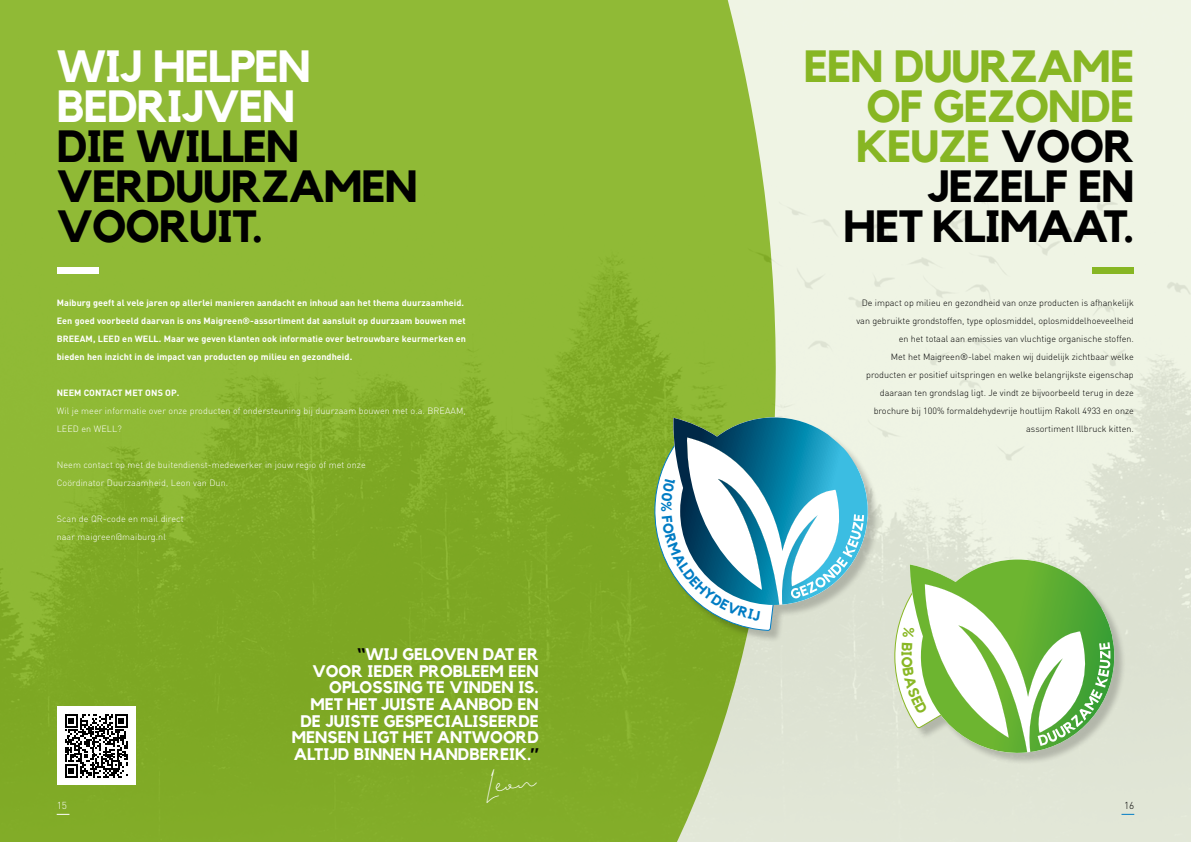
<style>
.page{position:relative;width:1191px;height:842px;background:#fff}
.page>*{position:absolute;margin:0;border:0;box-sizing:border-box;transform-origin:0 0}
.t1{font:700 45px/40px "Kollektif";letter-spacing:-.02em;color:#87b623;text-align:right}
.t2{font:700 45px/40px "Kollektif";letter-spacing:-.02em;color:#000}
.t3{font:700 45px/40px "Kollektif";letter-spacing:-.02em;color:#fff}
.t4{font:700 16.7px/16.7px "Kollektif";color:#fff;text-align:right}
.t5{font:15.3px "Tiffany Script One";color:#fff}
.t6{font:700 14.6px "Kollektif";color:#89b724}
.t7{font:300 10px "DIN Pro";color:#fff}
.t8{font:300 10px "DIN Pro";color:#000}
.t9{font:300 9px/18px "DIN Pro";color:#000;text-align:right}
.t10{font:700 9px/18px "DIN Pro";letter-spacing:.01em;color:#fff}
.t11{font:300 9px/18px "DIN Pro";letter-spacing:.01em;color:#fff}
.s1{color:#000}
</style>
<div class="page">
<img style="left:0;top:0;width:1191px;height:842px">
<div style="left:57px;top:706px;width:79px;height:79px;background:#fff"></div>
<svg style="left:65px;top:714px;width:63px;height:64px"></svg>
<div style="left:1091px;top:267px;width:42px;height:6px;background:#87b623"></div>
<div style="left:57px;top:267px;width:42px;height:6px;background:#fff"></div>
<div style="left:896px;top:561px;width:230px;height:204px;background:#000;opacity:.2"></div>
<svg style="left:909px;top:559px;width:207px;height:196px;background:#a9cb8c"></svg>
<div style="left:656px;top:419px;width:224px;height:224px;background:#000;opacity:.2"></div>
<svg style="left:1121px;top:814px;width:13px;height:1px"></svg>
<svg style="left:57px;top:814px;width:12px;height:1px"></svg>
<svg style="left:894px;top:584px;width:216px;height:168px"></svg>
<svg style="left:652px;top:417px;width:215px;height:214px"></svg>
<h1 class="t3" style="left:57px;top:46px;width:255px">WIJ HELPEN<br>BEDRIJVEN</h1>
<h1 class="t2" style="left:57px;top:126px;width:362px">DIE WILLEN<br>VERDUURZAMEN<br>VOORUIT.</h1>
<p class="t10" style="left:57px;top:294px;width:411px">Maiburg geeft al vele jaren op allerlei manieren aandacht en inhoud aan het thema duurzaamheid.<br>Een goed voorbeeld daarvan is ons Maigreen®-assortiment dat aansluit op duurzaam bouwen met BREEAM, LEED en WELL. Maar we geven klanten ook informatie over betrouwbare keurmerken en bieden hen inzicht in de impact van producten op milieu en gezondheid.</p>
<p class="t10" style="left:57px;top:384px;width:124px">NEEM CONTACT MET ONS OP.</p>
<p class="t11" style="left:57px;top:402px;width:411px">Wil je meer informatie over onze producten of ondersteuning bij duurzaam bouwen met o.a. BREAAM,<br>LEED en WELL?</p>
<p class="t11" style="left:57px;top:456px;width:310px">Neem contact op met de buitendienst-medewerker in jouw regio of met onze<br>Coördinator Duurzaamheid, Leon van Dun.</p>
<p class="t11" style="left:57px;top:510px;width:128px">Scan de QR-code en mail direct naar maigreen@maiburg.nl</p>
<h1 class="t1" style="left:803px;top:46px;width:332px">EEN DUURZAME<br>OF GEZONDE<br>KEUZE <span class="s1">VOOR<br>JEZELF EN<br>HET KLIMAAT.</span></h1>
<p class="t9" style="left:856px;top:294px;width:279px">De impact op milieu en gezondheid van onze producten is afhankelijk van gebruikte grondstoffen, type oplosmiddel, oplosmiddelhoeveelheid en het totaal aan emissies van vluchtige organische stoffen.<br>Met het Maigreen®-label maken wij duidelijk zichtbaar welke producten er positief uitspringen en welke belangrijkste eigenschap daaraan ten grondslag ligt. Je vindt ze bijvoorbeeld terug in deze brochure bij 100% formaldehydevrije houtlijm Rakoll 4933 en onze assortiment Illbruck kitten.</p>
<h2 class="t4" style="left:292px;top:645px;width:248px"><span class="s1">‘‘</span>WIJ GELOVEN DAT ER<br>VOOR IEDER PROBLEEM EEN<br>OPLOSSING TE VINDEN IS.<br>MET HET JUISTE AANBOD EN<br>DE JUISTE GESPECIALISEERDE<br>MENSEN LIGT HET ANTWOORD<br>ALTIJD BINNEN HANDBEREIK.<span class="s1">’’</span></h2>
<h3 class="t5" style="left:483px;top:780px;width:54px;rotate:-8deg">Leon</h3>
<h3 class="t6" style="left:915px;top:651px;width:7px;rotate:90deg">I</h3>
<p class="t7" style="left:57px;top:798px;width:12px">15</p>
<p class="t8" style="left:1124px;top:798px;width:12px">16</p>
</div>
